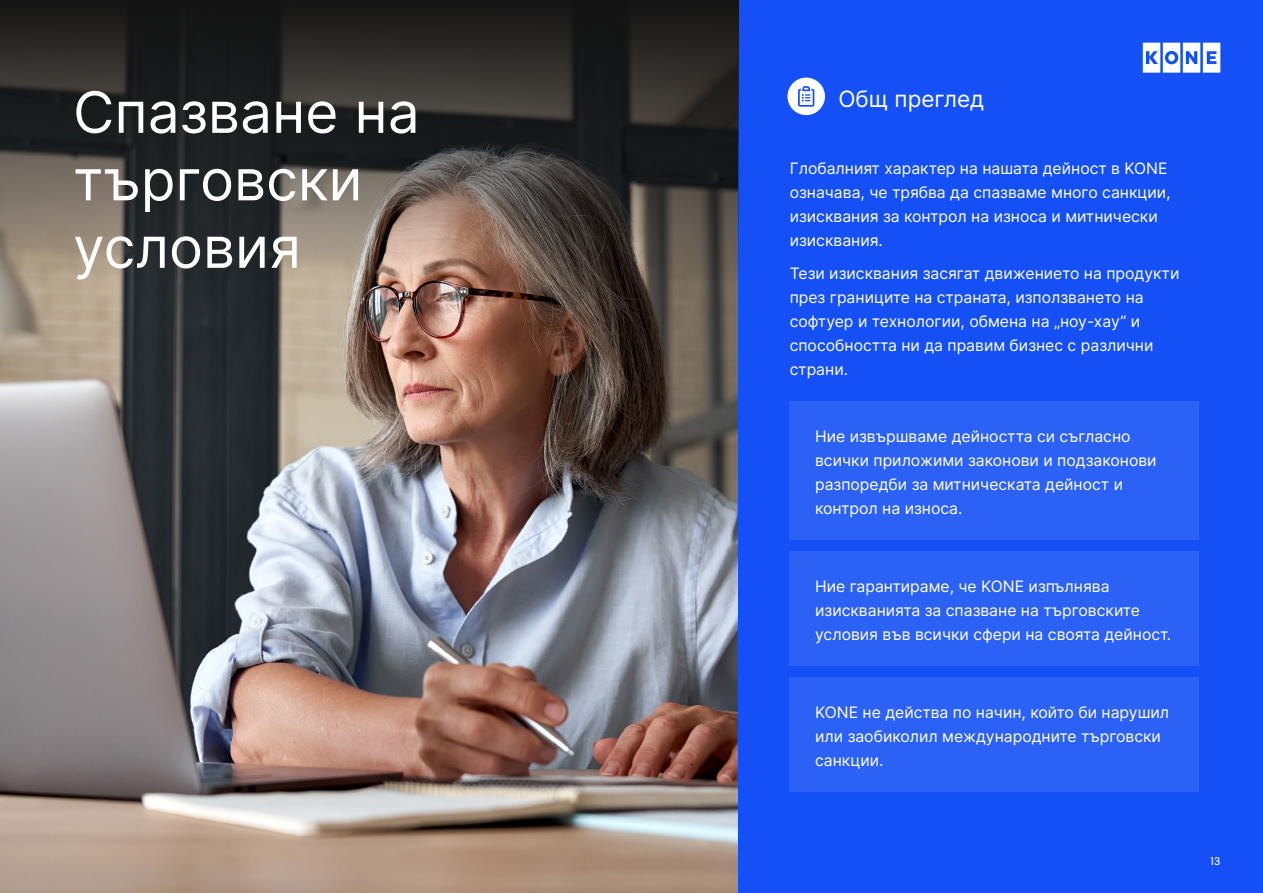
<style>
.page{position:relative;width:1263px;height:893px;background:#fff}
.page>*{position:absolute;margin:0;border:0;box-sizing:border-box;transform-origin:0 0}
.t1{font:57px/67.5px "Inter";color:#fff}
.t2{font:22.5px "Inter";color:#fff}
.t3{font:15.75px/24px "Inter";color:#fff}
.t4{font:12px "KONE Information";color:#fff}
</style>
<div class="page">
<img style="left:0;top:281px;width:738px;height:612px">
<div style="left:738px;top:0;width:525px;height:893px;background:#1450f5"></div>
<svg style="left:0;top:0;width:738px;height:281px;background:#3d3936"></svg>
<svg style="left:1143px;top:43px;width:77px;height:30px"></svg>
<div style="left:787px;top:78px;width:38px;height:37px;background:#fff;border-radius:50%"></div>
<svg style="left:798px;top:86px;width:16px;height:21px"></svg>
<div style="left:790px;top:402px;width:409px;height:138px;background:#2c61f6"></div>
<div style="left:790px;top:552px;width:409px;height:114px;background:#2c61f6"></div>
<div style="left:790px;top:677px;width:409px;height:115px;background:#2c61f6"></div>
<h1 class="t1" style="left:73px;top:77px;width:348px">Спазване на търговски условия</h1>
<h2 class="t2" style="left:838px;top:83px;width:147px">Общ преглед</h2>
<p class="t3" style="left:790px;top:156px;width:383px">Глобалният характер на нашата дейност в KONE означава, че трябва да спазваме много санкции, изисквания за контрол на износа и митнически изисквания.</p>
<p class="t3" style="left:790px;top:261px;width:391px">Тези изисквания засягат движението на продукти през границите на страната, използването на софтуер и технологии, обмена на „ноу-хау” и способността ни да правим бизнес с различни страни.</p>
<p class="t3" style="left:815px;top:424px;width:343px">Ние извършваме дейността си съгласно всички приложими законови и подзаконови разпоредби за митническата дейност и контрол на износа.</p>
<p class="t3" style="left:815px;top:574px;width:358px">Ние гарантираме, че KONE изпълнява изискванията за спазване на търговските условия във всички сфери на своята дейност.</p>
<p class="t3" style="left:815px;top:700px;width:356px">KONE не действа по начин, който би нарушил или заобиколил международните търговски санкции.</p>
<p class="t4" style="left:1210px;top:853px;width:12px">13</p>
</div>
